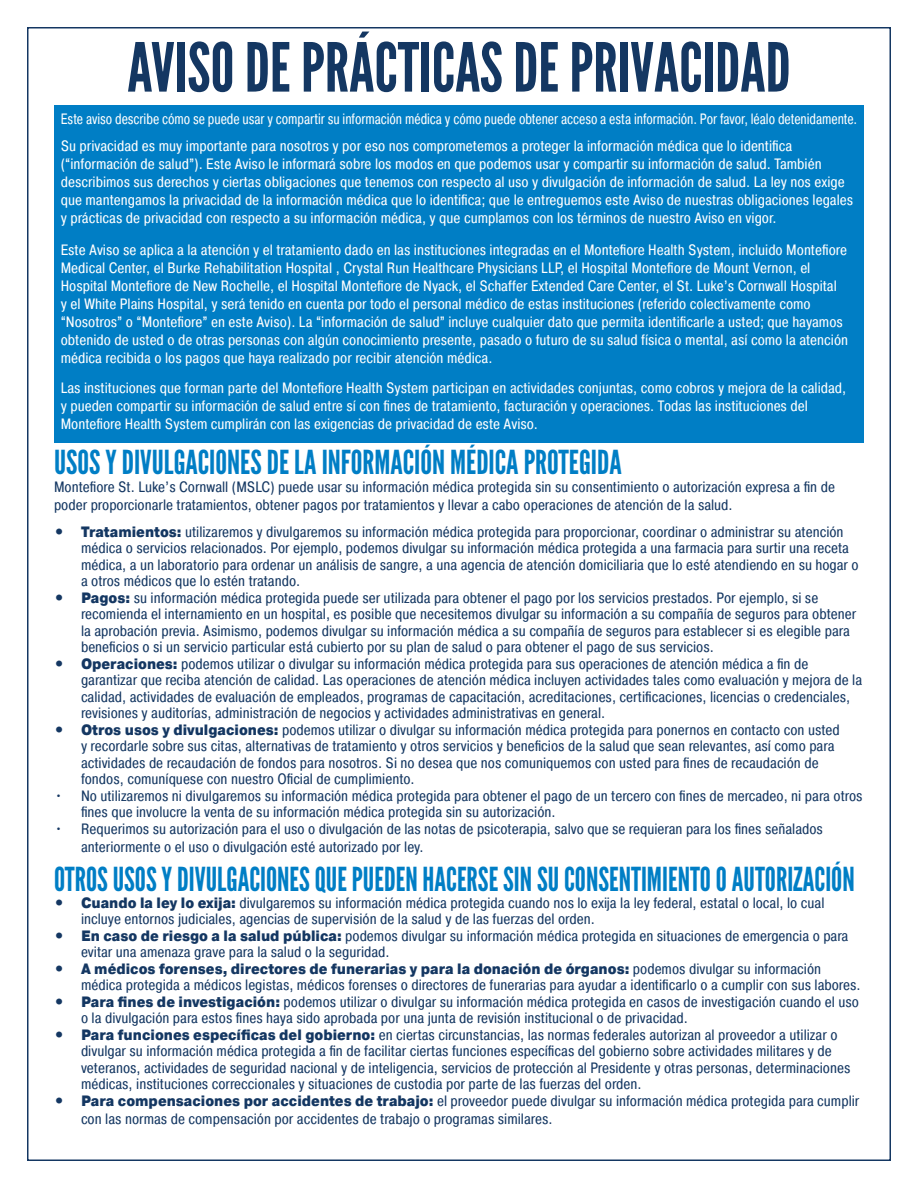
<style>
.page{position:relative;width:918px;height:1188px;background:#fff}
.page>*{position:absolute;margin:0;border:0;box-sizing:border-box;transform-origin:0 0}
.t1{font:67.5px "League Gothic";color:#143762}
.t2{font:33px "League Gothic";color:#007ec5;scale:.95 1}
.t3{font:33px "League Gothic";color:#007ec5}
.t4{font:15px/16.5px "Pragmatica Cond";color:#143762}
.t5{font:15px/18px "Pragmatica Cond";color:#fff}
.t6{font:15px "Pragmatica Cond";color:#fff;scale:.9 1}
.s1{font-weight:900}
</style>
<div class="page">
<div style="left:54px;top:106px;width:810px;height:337px;background:#007ec5"></div>
<p class="t1" style="left:127px;top:27px;width:665px">AVISO DE PRÁCTICAS DE PRIVACIDAD</p>
<p class="t6" style="left:61px;top:110px;width:887px">Este aviso describe cómo se puede usar y compartir su información médica y cómo puede obtener acceso a esta información. Por favor, léalo detenidamente.</p>
<p class="t5" style="left:61px;top:137px;width:794px">Su privacidad es muy importante para nosotros y por eso nos comprometemos a proteger la información médica que lo identifica (“información de salud”). Este Aviso le informará sobre los modos en que podemos usar y compartir su información de salud. También describimos sus derechos y ciertas obligaciones que tenemos con respecto al uso y divulgación de información de salud. La ley nos exige que mantengamos la privacidad de la información médica que lo identifica; que le entreguemos este Aviso de nuestras obligaciones legales y prácticas de privacidad con respecto a su información médica, y que cumplamos con los términos de nuestro Aviso en vigor.</p>
<p class="t5" style="left:61px;top:241px;width:789px">Este Aviso se aplica a la atención y el tratamiento dado en las instituciones integradas en el Montefiore Health System, incluido Montefiore Medical Center, el Burke Rehabilitation Hospital , Crystal Run Healthcare Physicians LLP, el Hospital Montefiore de Mount Vernon, el Hospital Montefiore de New Rochelle, el Hospital Montefiore de Nyack, el Schaffer Extended Care Center, el St. Luke’s Cornwall Hospital<br>y el White Plains Hospital, y será tenido en cuenta por todo el personal médico de estas instituciones (referido colectivamente como “Nosotros” o “Montefiore” en este Aviso). La “información de salud” incluye cualquier dato que permita identificarle a usted; que hayamos obtenido de usted o de otras personas con algún conocimiento presente, pasado o futuro de su salud física o mental, así como la atención médica recibida o los pagos que haya realizado por recibir atención médica.</p>
<p class="t5" style="left:61px;top:379px;width:787px">Las instituciones que forman parte del Montefiore Health System participan en actividades conjuntas, como cobros y mejora de la calidad, y pueden compartir su información de salud entre sí con fines de tratamiento, facturación y operaciones. Todas las instituciones del<br>Montefiore Health System cumplirán con las exigencias de privacidad de este Aviso.</p>
<p class="t3" style="left:54px;top:442px;width:569px">USOS Y DIVULGACIONES DE LA INFORMACIÓN MÉDICA PROTEGIDA</p>
<p class="t4" style="left:54px;top:477px;width:783px;line-height:18px">Montefiore St. Luke’s Cornwall (MSLC) puede usar su información médica protegida sin su consentimiento o autorización expresa a fin de poder proporcionarle tratamientos, obtener pagos por tratamientos y llevar a cabo operaciones de atención de la salud.</p>
<p class="t4" style="left:81px;top:523px;width:779px;text-indent:-27px"><span class="s1">• Tratamientos:</span> utilizaremos y divulgaremos su información médica protegida para proporcionar, coordinar o administrar su atención médica o servicios relacionados. Por ejemplo, podemos divulgar su información médica protegida a una farmacia para surtir una receta médica, a un laboratorio para ordenar un análisis de sangre, a una agencia de atención domiciliaria que lo esté atendiendo en su hogar o a otros médicos que lo estén tratando.</p>
<p class="t4" style="left:81px;top:589px;width:777px;text-indent:-27px"><span class="s1">• Pagos:</span> su información médica protegida puede ser utilizada para obtener el pago por los servicios prestados. Por ejemplo, si se recomienda el internamiento en un hospital, es posible que necesitemos divulgar su información a su compañía de seguros para obtener la aprobación previa. Asimismo, podemos divulgar su información médica a su compañía de seguros para establecer si es elegible para beneficios o si un servicio particular está cubierto por su plan de salud o para obtener el pago de sus servicios.</p>
<p class="t4" style="left:81px;top:655px;width:783px;text-indent:-27px"><span class="s1">• Operaciones:</span> podemos utilizar o divulgar su información médica protegida para sus operaciones de atención médica a fin de garantizar que reciba atención de calidad. Las operaciones de atención médica incluyen actividades tales como evaluación y mejora de la calidad, actividades de evaluación de empleados, programas de capacitación, acreditaciones, certificaciones, licencias o credenciales, revisiones y auditorías, administración de negocios y actividades administrativas en general.</p>
<p class="t4" style="left:81px;top:721px;width:760px;text-indent:-27px"><span class="s1">• Otros usos y divulgaciones:</span> podemos utilizar o divulgar su información médica protegida para ponernos en contacto con usted y recordarle sobre sus citas, alternativas de tratamiento y otros servicios y beneficios de la salud que sean relevantes, así como para actividades de recaudación de fondos para nosotros. Si no desea que nos comuniquemos con usted para fines de recaudación de fondos, comuníquese con nuestro Oficial de cumplimiento.</p>
<p class="t4" style="left:81px;top:787px;width:783px;text-indent:-27px">• No utilizaremos ni divulgaremos su información médica protegida para obtener el pago de un tercero con fines de mercadeo, ni para otros fines que involucre la venta de su información médica protegida sin su autorización.</p>
<p class="t4" style="left:81px;top:819px;width:743px;line-height:18px;text-indent:-27px">• Requerimos su autorización para el uso o divulgación de las notas de psicoterapia, salvo que se requieran para los fines señalados anteriormente o el uso o divulgación esté autorizado por ley.</p>
<p class="t2" style="left:54px;top:860px;width:844px">OTROS USOS Y DIVULGACIONES QUE PUEDEN HACERSE SIN SU CONSENTIMIENTO O AUTORIZACIÓN</p>
<p class="t4" style="left:81px;top:895px;width:745px;text-indent:-27px"><span class="s1">• Cuando la ley lo exija:</span> divulgaremos su información médica protegida cuando nos lo exija la ley federal, estatal o local, lo cual incluye entornos judiciales, agencias de supervisión de la salud y de las fuerzas del orden.</p>
<p class="t4" style="left:81px;top:928px;width:769px;text-indent:-27px"><span class="s1">• En caso de riesgo a la salud pública:</span> podemos divulgar su información médica protegida en situaciones de emergencia o para evitar una amenaza grave para la salud o la seguridad.</p>
<p class="t4" style="left:81px;top:961px;width:781px;text-indent:-27px"><span class="s1">• A médicos forenses, directores de funerarias y para la donación de órganos:</span> podemos divulgar su información médica protegida a médicos legistas, médicos forenses o directores de funerarias para ayudar a identificarlo o a cumplir con sus labores.</p>
<p class="t4" style="left:81px;top:994px;width:779px;text-indent:-27px"><span class="s1">• Para fines de investigación:</span> podemos utilizar o divulgar su información médica protegida en casos de investigación cuando el uso o la divulgación para estos fines haya sido aprobada por una junta de revisión institucional o de privacidad.</p>
<p class="t4" style="left:81px;top:1027px;width:771px;text-indent:-27px"><span class="s1">• Para funciones específicas del gobierno:</span> en ciertas circunstancias, las normas federales autorizan al proveedor a utilizar o divulgar su información médica protegida a fin de facilitar ciertas funciones específicas del gobierno sobre actividades militares y de veteranos, actividades de seguridad nacional y de inteligencia, servicios de protección al Presidente y otras personas, determinaciones médicas, instituciones correccionales y situaciones de custodia por parte de las fuerzas del orden.</p>
<p class="t4" style="left:81px;top:1092px;width:780px;line-height:18px;text-indent:-27px"><span class="s1">• Para compensaciones por accidentes de trabajo:</span> el proveedor puede divulgar su información médica protegida para cumplir con las normas de compensación por accidentes de trabajo o programas similares.</p>
</div>
